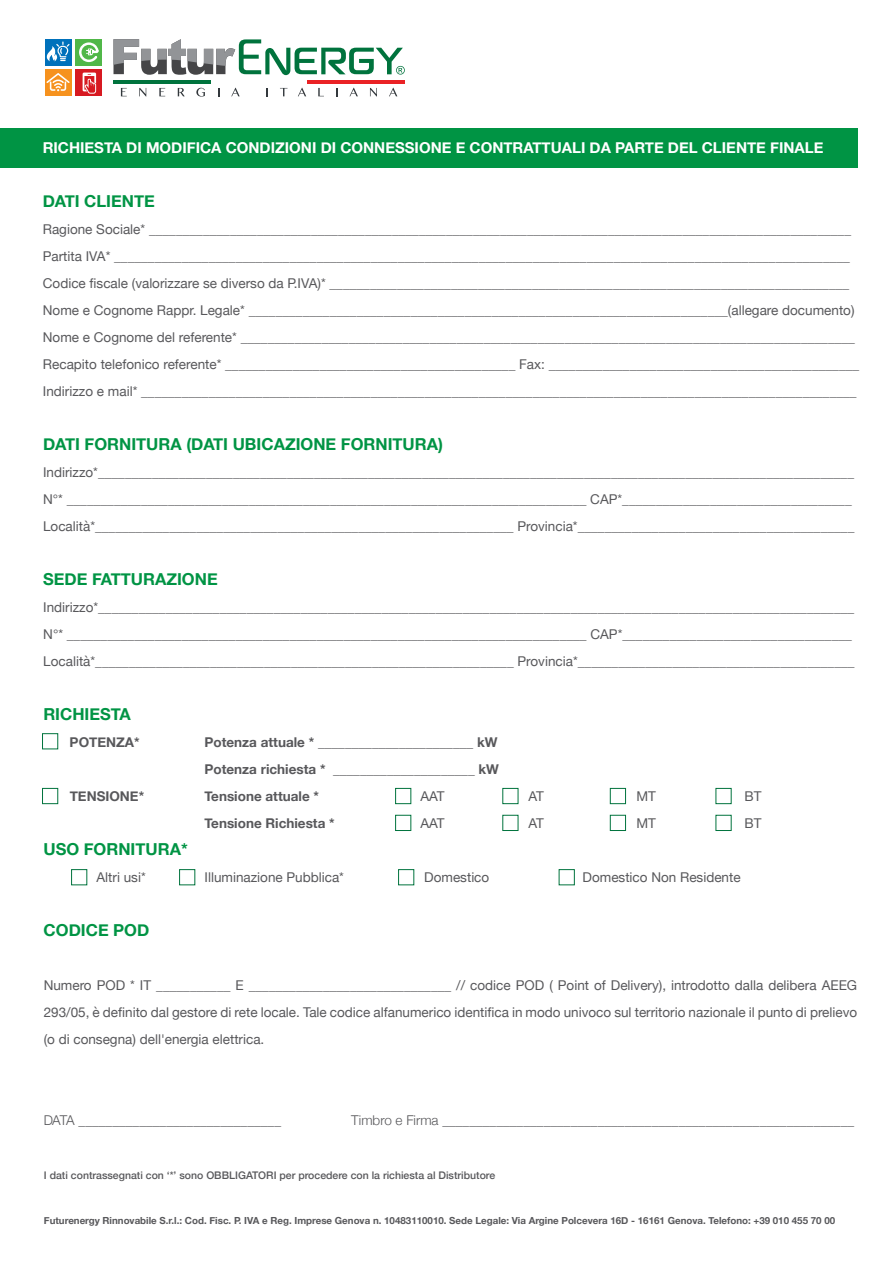
<style>
.page{position:relative;width:893px;height:1263px;background:#fff}
.page>*{position:absolute;margin:0;border:0;box-sizing:border-box;transform-origin:0 0}
.t1{font:700 16.5px "Helvetica Neue";color:#009444}
.t2{font:700 15px "Helvetica Neue";color:#fff}
.t3{font:13.5px/27px "Helvetica Neue";color:#58585b}
.t4{font:700 13.5px/27px "Helvetica Neue";color:#58585b}
.t5{font:300 13.5px "Helvetica Neue";color:#58585b}
.t6{font:100 13.5px "Helvetica Neue";color:#58585b}
.t7{font:500 10.5px "Helvetica Neue";color:#58585b}
.t8{font:700 9.75px "Helvetica Neue";color:#58585b}
.s1{font-weight:300}
</style>
<div class="page">
<div style="left:0;top:128px;width:857px;height:40px;background:#009444"></div>
<svg style="left:121px;top:88px;width:6px;height:8px"></svg>
<svg style="left:139px;top:88px;width:7px;height:9px"></svg>
<svg style="left:159px;top:88px;width:6px;height:8px"></svg>
<svg style="left:178px;top:88px;width:7px;height:8px"></svg>
<svg style="left:196px;top:88px;width:9px;height:9px"></svg>
<svg style="left:231px;top:88px;width:9px;height:8px"></svg>
<svg style="left:266px;top:88px;width:2px;height:8px"></svg>
<svg style="left:280px;top:88px;width:7px;height:8px"></svg>
<svg style="left:298px;top:88px;width:8px;height:8px"></svg>
<svg style="left:318px;top:88px;width:6px;height:8px"></svg>
<svg style="left:349px;top:88px;width:9px;height:8px"></svg>
<svg style="left:370px;top:88px;width:7px;height:9px"></svg>
<svg style="left:389px;top:88px;width:8px;height:8px"></svg>
<hr style="left:307px;top:80px;width:98px;height:4px;background:#ea2225">
<hr style="left:113px;top:80px;width:98px;height:4px;background:#00733d">
<svg style="left:113px;top:39px;width:292px;height:36px"></svg>
<div style="left:45px;top:69px;width:27px;height:27px;background:#f6921e"></div>
<div style="left:75px;top:69px;width:27px;height:27px;background:#d71921"></div>
<div style="left:75px;top:39px;width:27px;height:27px;background:#50b748"></div>
<div style="left:45px;top:39px;width:27px;height:27px;background:#0071bb"></div>
<svg style="left:79px;top:42px;width:20px;height:20px"></svg>
<svg style="left:46px;top:41px;width:24px;height:20px"></svg>
<svg style="left:83px;top:73px;width:13px;height:21px"></svg>
<svg style="left:46px;top:73px;width:24px;height:18px"></svg>
<div style="left:398px;top:869px;width:16px;height:16px;border:1px solid #00733d"></div>
<div style="left:559px;top:869px;width:16px;height:16px;border:1px solid #00733d"></div>
<div style="left:179px;top:869px;width:16px;height:16px;border:1px solid #00733d"></div>
<div style="left:71px;top:869px;width:16px;height:16px;border:1px solid #00733d"></div>
<div style="left:42px;top:733px;width:16px;height:16px;border:1px solid #00733d"></div>
<div style="left:395px;top:788px;width:16px;height:16px;border:1px solid #00733d"></div>
<div style="left:42px;top:788px;width:16px;height:16px;border:1px solid #00733d"></div>
<div style="left:502px;top:788px;width:16px;height:16px;border:1px solid #00733d"></div>
<div style="left:610px;top:788px;width:16px;height:16px;border:1px solid #00733d"></div>
<div style="left:715px;top:788px;width:17px;height:16px;border:1px solid #00733d"></div>
<div style="left:395px;top:815px;width:16px;height:16px;border:1px solid #00733d"></div>
<div style="left:502px;top:815px;width:16px;height:16px;border:1px solid #00733d"></div>
<div style="left:610px;top:815px;width:16px;height:16px;border:1px solid #00733d"></div>
<p class="t2" style="left:43px;top:136px;width:782px">RICHIESTA DI MODIFICA CONDIZIONI DI CONNESSIONE E CONTRATTUALI DA PARTE DEL CLIENTE FINALE</p>
<p class="t1" style="left:43px;top:188px;width:114px">DATI CLIENTE</p>
<p class="t3" style="left:43px;top:216px;width:818px">Ragione Sociale* ________________________________________________________________________________________________________ Partita IVA* _____________________________________________________________________________________________________________ Codice fiscale (valorizzare se diverso da P.IVA)* _____________________________________________________________________________ Nome e Cognome Rappr. Legale* _______________________________________________________________________(allegare documento)<br>Nome e Cognome del referente* ___________________________________________________________________________________________ Recapito telefonico referente* ___________________________________________ Fax: ______________________________________________ Indirizzo e mail* __________________________________________________________________________________________________________</p>
<p class="t1" style="left:43px;top:431px;width:401px">DATI FORNITURA (DATI UBICAZIONE FORNITURA)</p>
<p class="t3" style="left:43px;top:459px;width:813px">Indirizzo*________________________________________________________________________________________________________________<br>N°* _____________________________________________________________________________ CAP*__________________________________<br>Località*______________________________________________________________ Provincia*_________________________________________</p>
<p class="t1" style="left:43px;top:566px;width:176px">SEDE FATTURAZIONE</p>
<p class="t3" style="left:43px;top:594px;width:813px">Indirizzo*________________________________________________________________________________________________________________<br>N°* _____________________________________________________________________________ CAP*__________________________________<br>Località*______________________________________________________________ Provincia*_________________________________________</p>
<p class="t1" style="left:43px;top:701px;width:89px">RICHIESTA</p>
<p class="t4" style="left:70px;top:729px;width:71px">POTENZA*</p>
<p class="t4" style="left:205px;top:729px;width:296px">Potenza attuale * _______________________ kW<br>Potenza richiesta * _____________________ kW</p>
<p class="t4" style="left:70px;top:783px;width:76px">TENSIONE*</p>
<p class="t4" style="left:205px;top:783px;width:116px">Tensione attuale *</p>
<p class="t3" style="left:421px;top:783px;width:26px">AAT</p>
<p class="t3" style="left:529px;top:783px;width:17px">AT</p>
<p class="t3" style="left:637px;top:783px;width:21px">MT</p>
<p class="t3" style="left:745px;top:783px;width:18px">BT</p>
<p class="t4" style="left:205px;top:810px;width:132px">Tensione Richiesta *</p>
<p class="t3" style="left:421px;top:810px;width:26px">AAT</p>
<p class="t3" style="left:529px;top:810px;width:17px">AT</p>
<p class="t3" style="left:637px;top:810px;width:21px">MT</p>
<p class="t3" style="left:745px;top:810px;width:18px">BT</p>
<p class="t1" style="left:44px;top:836px;width:146px">USO FORNITURA*</p>
<p class="t3" style="left:97px;top:864px;width:51px">Altri usi*</p>
<p class="t3" style="left:205px;top:864px;width:141px">Illuminazione Pubblica*</p>
<p class="t3" style="left:424px;top:864px;width:67px">Domestico</p>
<p class="t3" style="left:583px;top:864px;width:160px">Domestico Non Residente</p>
<p class="t1" style="left:44px;top:917px;width:107px">CODICE POD</p>
<p class="t3" style="left:44px;top:972px;width:815px;text-align:justify">Numero POD * IT ___________ E ______________________________ // codice POD ( Point of Delivery), introdotto dalla delibera AEEG 293/05, è definito dal gestore di rete locale. Tale codice alfanumerico identifica in modo univoco sul territorio nazionale il punto di prelievo (o di consegna) dell'energia elettrica.</p>
<p class="t6" style="left:44px;top:1110px;width:239px"><span class="s1">DATA</span> ______________________________</p>
<p class="t5" style="left:351px;top:1109px;width:505px">Timbro e Firma _____________________________________________________________</p>
<p class="t7" style="left:44px;top:1167px;width:453px">I dati contrassegnati con ‘*’ sono OBBLIGATORI per procedere con la richiesta al Distributore</p>
<p class="t8" style="left:44px;top:1213px;width:793px">Futurenergy Rinnovabile S.r.l.: Cod. Fisc. P. IVA e Reg. Imprese Genova n. 10483110010. Sede Legale: Via Argine Polcevera 16D - 16161 Genova. Telefono: +39 010 455 70 00</p>
</div>
